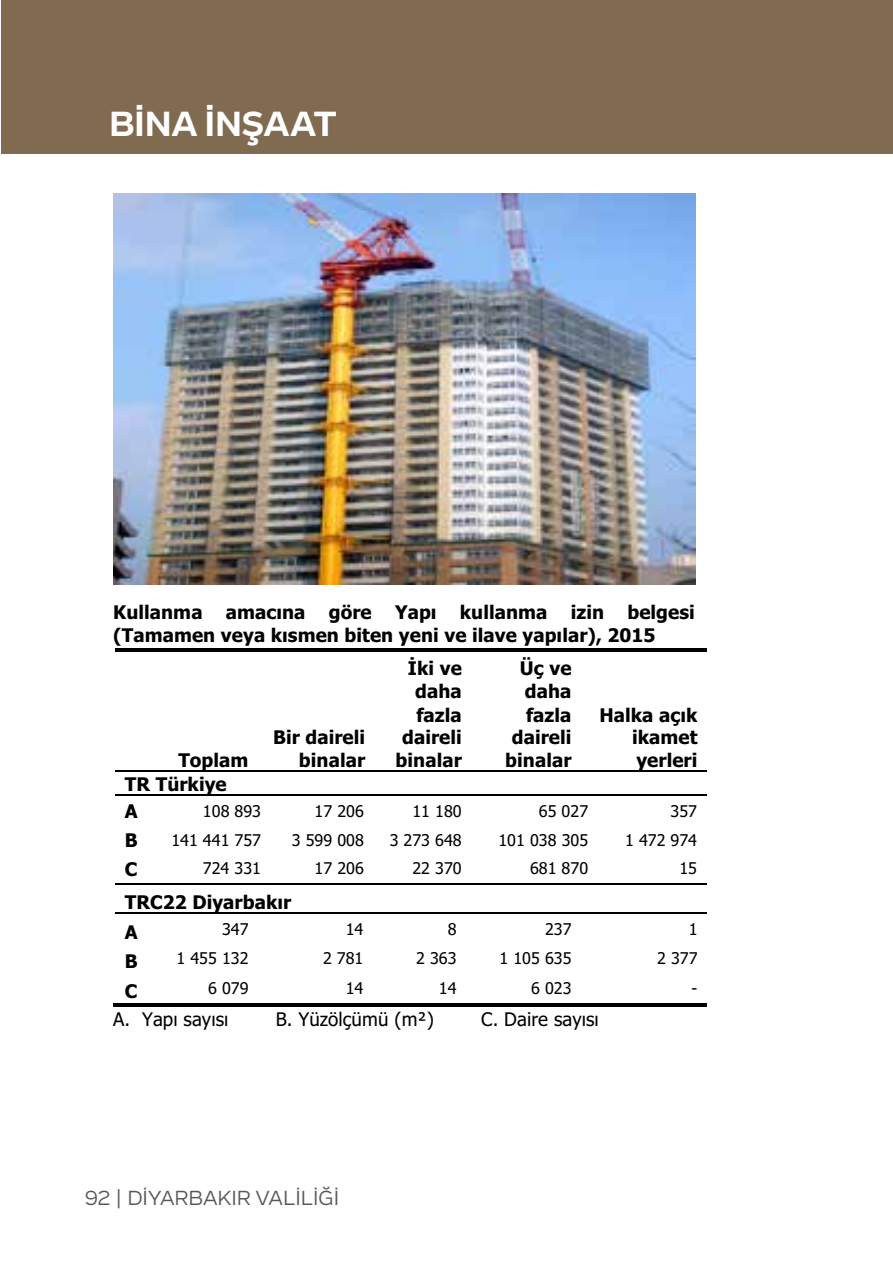
<style>
.page{position:relative;width:893px;height:1276px;background:#fff}
.page>*{position:absolute;margin:0;border:0;box-sizing:border-box;transform-origin:0 0}
.t1{font:700 36px "Vito";color:#fff}
.t2{font:21px "Vito";color:#575756}
.t3{font:700 18.9px/22.8px "Tahoma";letter-spacing:.005em;color:#000}
.t4{font:18.9px "Tahoma";letter-spacing:.005em;color:#000}
.t5{font:16.2px "Tahoma";color:#000}
</style>
<div class="page">
<div style="left:2px;top:0;width:891px;height:154px;background:#806b50"></div>
<img style="left:113px;top:194px;width:582px;height:390px">
<hr style="left:115px;top:648px;width:31px;height:4px;background:#000">
<svg style="left:146px;top:648px;width:4px;height:4px"></svg>
<hr style="left:150px;top:648px;width:108px;height:4px;background:#000">
<svg style="left:258px;top:648px;width:4px;height:4px"></svg>
<hr style="left:262px;top:648px;width:112px;height:4px;background:#000">
<svg style="left:374px;top:648px;width:4px;height:4px"></svg>
<hr style="left:378px;top:648px;width:94px;height:4px;background:#000">
<svg style="left:472px;top:648px;width:3px;height:4px"></svg>
<hr style="left:475px;top:648px;width:106px;height:4px;background:#000">
<svg style="left:581px;top:648px;width:4px;height:4px"></svg>
<hr style="left:585px;top:648px;width:122px;height:4px;background:#000">
<hr style="left:115px;top:771px;width:31px;height:1px;background:#000">
<hr style="left:148px;top:771px;width:110px;height:1px;background:#000">
<hr style="left:259px;top:771px;width:115px;height:1px;background:#000">
<hr style="left:376px;top:771px;width:96px;height:1px;background:#000">
<hr style="left:473px;top:771px;width:108px;height:1px;background:#000">
<hr style="left:582px;top:771px;width:125px;height:1px;background:#000">
<hr style="left:115px;top:795px;width:31px;height:1px;background:#000">
<hr style="left:148px;top:795px;width:123px;height:1px;background:#000">
<hr style="left:272px;top:795px;width:101px;height:1px;background:#000">
<hr style="left:374px;top:795px;width:98px;height:1px;background:#000">
<hr style="left:473px;top:795px;width:125px;height:1px;background:#000">
<hr style="left:599px;top:795px;width:108px;height:1px;background:#000">
<hr style="left:115px;top:883px;width:31px;height:1px;background:#000">
<hr style="left:148px;top:883px;width:123px;height:1px;background:#000">
<hr style="left:272px;top:883px;width:101px;height:1px;background:#000">
<hr style="left:374px;top:883px;width:98px;height:1px;background:#000">
<hr style="left:473px;top:883px;width:125px;height:1px;background:#000">
<hr style="left:599px;top:883px;width:108px;height:1px;background:#000">
<hr style="left:115px;top:912px;width:31px;height:2px;background:#000">
<hr style="left:148px;top:912px;width:110px;height:2px;background:#000">
<hr style="left:259px;top:912px;width:114px;height:2px;background:#000">
<hr style="left:374px;top:912px;width:92px;height:2px;background:#000">
<hr style="left:468px;top:912px;width:113px;height:2px;background:#000">
<hr style="left:582px;top:912px;width:125px;height:2px;background:#000">
<hr style="left:113px;top:1003px;width:33px;height:3px;background:#000">
<hr style="left:148px;top:1003px;width:110px;height:3px;background:#000">
<hr style="left:260px;top:1003px;width:113px;height:3px;background:#000">
<hr style="left:375px;top:1003px;width:91px;height:3px;background:#000">
<hr style="left:468px;top:1003px;width:113px;height:3px;background:#000">
<hr style="left:583px;top:1003px;width:124px;height:3px;background:#000">
<h1 class="t1" style="left:110px;top:101px;width:229px">BİNA İNŞAAT</h1>
<p class="t3" style="left:113px;top:601px;width:583px">Kullanma amacına göre Yapı kullanma izin belgesi (Tamamen veya kısmen biten yeni ve ilave yapılar), 2015</p>
<p class="t3" style="left:178px;top:749px;width:72px">Toplam</p>
<p class="t3" style="left:273px;top:726px;width:94px;text-align:right">Bir daireli binalar</p>
<p class="t3" style="left:396px;top:658px;width:68px;text-align:right">İki ve daha fazla daireli binalar</p>
<p class="t3" style="left:505px;top:658px;width:68px;text-align:right">Üç ve daha fazla daireli binalar</p>
<p class="t3" style="left:632px;top:704px;width:67px;text-align:justify;text-indent:-33px">Halka açık ikamet yerleri</p>
<p class="t3" style="left:125px;top:771px;width:103px;line-height:27.3px">TR Türkiye<br>A</p>
<p class="t5" style="left:203px;top:800px;width:60px">108 893</p>
<p class="t5" style="left:315px;top:800px;width:51px">17 206</p>
<p class="t5" style="left:412px;top:800px;width:51px">11 180</p>
<p class="t5" style="left:539px;top:800px;width:51px">65 027</p>
<p class="t5" style="left:671px;top:800px;width:28px">357</p>
<p class="t3" style="left:125px;top:829px;width:14px">B</p>
<p class="t5" style="left:171px;top:829px;width:91px">141 441 757</p>
<p class="t5" style="left:292px;top:829px;width:74px">3 599 008</p>
<p class="t5" style="left:390px;top:829px;width:74px">3 273 648</p>
<p class="t5" style="left:498px;top:829px;width:91px">101 038 305</p>
<p class="t5" style="left:625px;top:829px;width:74px">1 472 974</p>
<p class="t3" style="left:125px;top:858px;width:14px">C</p>
<p class="t5" style="left:203px;top:857px;width:60px">724 331</p>
<p class="t5" style="left:315px;top:857px;width:51px">17 206</p>
<p class="t5" style="left:412px;top:857px;width:51px">22 370</p>
<p class="t5" style="left:530px;top:857px;width:60px">681 870</p>
<p class="t5" style="left:679px;top:857px;width:19px">15</p>
<p class="t3" style="left:125px;top:888px;width:168px;line-height:29.7px">TRC22 Diyarbakır<br>A</p>
<p class="t5" style="left:222px;top:918px;width:28px">347</p>
<p class="t5" style="left:346px;top:918px;width:19px">14</p>
<p class="t5" style="left:448px;top:918px;width:10px">8</p>
<p class="t5" style="left:545px;top:918px;width:28px">237</p>
<p class="t5" style="left:689px;top:918px;width:10px">1</p>
<p class="t3" style="left:125px;top:950px;width:14px">B</p>
<p class="t5" style="left:176px;top:947px;width:74px">1 455 132</p>
<p class="t5" style="left:323px;top:947px;width:42px">2 781</p>
<p class="t5" style="left:416px;top:947px;width:42px">2 363</p>
<p class="t5" style="left:499px;top:947px;width:74px">1 105 635</p>
<p class="t5" style="left:657px;top:947px;width:42px">2 377</p>
<p class="t3" style="left:125px;top:980px;width:14px">C</p>
<p class="t5" style="left:208px;top:977px;width:42px">6 079</p>
<p class="t5" style="left:346px;top:977px;width:19px">14</p>
<p class="t5" style="left:439px;top:977px;width:19px">14</p>
<p class="t5" style="left:531px;top:977px;width:42px">6 023</p>
<p class="t5" style="left:692px;top:977px;width:7px">-</p>
<p class="t4" style="left:113px;top:1006px;width:117px">A. Yapı sayısı</p>
<p class="t4" style="left:276px;top:1006px;width:160px">B. Yüzölçümü (m²)</p>
<p class="t4" style="left:481px;top:1006px;width:119px">C. Daire sayısı</p>
<p class="t2" style="left:85px;top:1185px;width:256px">92 | DİYARBAKIR VALİLİĞİ</p>
</div>
